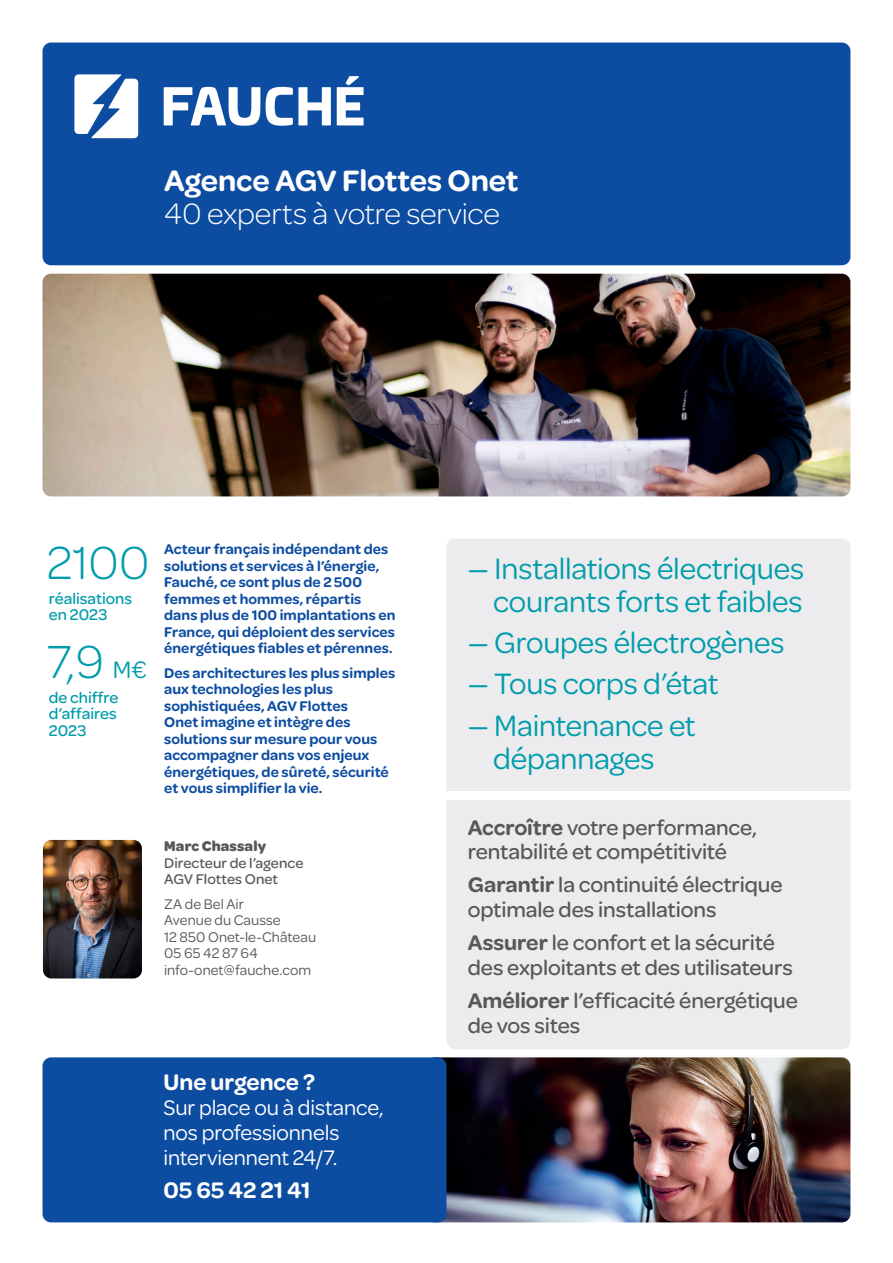
<style>
.page{position:relative;width:893px;height:1263px;background:#fff}
.page>*{position:absolute;margin:0;border:0;box-sizing:border-box;transform-origin:0 0}
.Chiffre__1{font:300 49.5px "Omnes";color:#009cac}
.Métier{font:31.5px "Omnes";letter-spacing:-.005em;color:#009cac}
.Agence{font:300 31.5px "Omnes";letter-spacing:-.01em;color:#fff}
.Agence-2{font:600 31.5px "Omnes";letter-spacing:-.005em;color:#fff}
.Urgence__1{font:600 24px "Omnes";color:#fff}
.Bénéfice{font:500 22.5px/24.8px "Omnes";letter-spacing:-.005em;color:#57585a}
.Urgence__2{font:22.5px/24.8px "Omnes";letter-spacing:-.005em;color:#fff}
.Chiffre__2{font:500 16.5px/16.5px "Omnes";color:#009cac}
.Texte__Groupe{font:600 15px/16.5px "Omnes";letter-spacing:.005em;color:#0d4da1}
.Responsable__3{font:15px/16.5px "Omnes";letter-spacing:.005em;color:#57585a}
.Responsable__2{font:500 15px/16.5px "Omnes";letter-spacing:.005em;color:#57585a}
.Responsable__1{font:700 15px "Omnes";letter-spacing:.01em;color:#57585a}
.s1{font-weight:400;font-size:25.5px}
.s2{font-weight:600}
</style>
<div class="page">
<img style="left:43px;top:274px;width:807px;height:222px">
<div style="left:43px;top:43px;width:807px;height:222px;background:#0d4da1;border-radius:9px"></div>
<svg style="left:74px;top:74px;width:64px;height:64px"></svg>
<svg style="left:164px;top:87px;width:96px;height:39px"></svg>
<svg style="left:266px;top:87px;width:65px;height:39px"></svg>
<svg style="left:337px;top:76px;width:27px;height:49px"></svg>
<div style="left:446px;top:539px;width:404px;height:510px;background:#ececee;border-radius:9px"></div>
<div style="left:446px;top:791px;width:447px;height:9px;background:#fff"></div>
<img style="left:43px;top:840px;width:99px;height:138px">
<img style="left:440px;top:1057px;width:410px;height:165px">
<div style="left:43px;top:1057px;width:403px;height:165px;background:#0d4da1;border-radius:9px"></div>
<p class="Agence-2" style="left:164px;top:159px;width:356px">Agence AGV Flottes Onet</p>
<p class="Agence" style="left:164px;top:193px;width:337px">40 experts à votre service</p>
<p class="Chiffre__1" style="left:47px;top:530px;width:104px">2100</p>
<p class="Chiffre__2" style="left:49px;top:589px;width:85px">réalisations en 2023</p>
<p class="Chiffre__1" style="left:47px;top:629px;width:102px">7,9 <span class="s1">M€</span></p>
<p class="Chiffre__2" style="left:49px;top:688px;width:71px;text-align:justify">de chiffre d’affaires 2023</p>
<p class="Texte__Groupe" style="left:164px;top:540px;width:233px">Acteur français indépendant des solutions et services à l’énergie,<br>Fauché, ce sont plus de 2 500 femmes et hommes, répartis dans plus de 100 implantations en<br>France, qui déploient des services énergétiques fiables et pérennes.</p>
<p class="Texte__Groupe" style="left:164px;top:664px;width:233px">Des architectures les plus simples aux technologies les plus sophistiquées, AGV Flottes<br>Onet imagine et intègre des solutions sur mesure pour vous accompagner dans vos enjeux énergétiques, de sûreté, sécurité et vous simplifier la vie.</p>
<p class="Responsable__1" style="left:164px;top:835px;width:103px">Marc Chassaly</p>
<p class="Responsable__2" style="left:164px;top:853px;width:141px">Directeur de l’agence<br>AGV Flottes Onet</p>
<p class="Responsable__3" style="left:164px;top:895px;width:154px">ZA de Bel Air<br>Avenue du Causse<br>12 850 Onet-le-Château<br>05 65 42 87 64 info-onet@fauche.com</p>
<p class="Urgence__1" style="left:163px;top:1066px;width:153px">Une urgence ?</p>
<p class="Urgence__2" style="left:163px;top:1094px;width:222px">Sur place ou à distance, nos professionnels interviennent 24/7.</p>
<p class="Urgence__1" style="left:163px;top:1173px;width:148px">05 65 42 21 41</p>
<p class="Métier" style="left:468px;top:547px;width:338px">— Installations électriques</p>
<p class="Métier" style="left:493px;top:580px;width:311px">courants forts et faibles</p>
<p class="Métier" style="left:468px;top:621px;width:318px">— Groupes électrogènes</p>
<p class="Métier" style="left:468px;top:663px;width:252px">— Tous corps d’état</p>
<p class="Métier" style="left:468px;top:704px;width:230px">— Maintenance et</p>
<p class="Métier" style="left:493px;top:737px;width:163px">dépannages</p>
<p class="Bénéfice" style="left:468px;top:813px;width:291px"><span class="s2">Accroître</span> votre performance, rentabilité et compétitivité</p>
<p class="Bénéfice" style="left:468px;top:871px;width:316px"><span class="s2">Garantir</span> la continuité électrique optimale des installations</p>
<p class="Bénéfice" style="left:468px;top:929px;width:327px"><span class="s2">Assurer</span> le confort et la sécurité des exploitants et des utilisateurs</p>
<p class="Bénéfice" style="left:468px;top:987px;width:332px"><span class="s2">Améliorer</span> l’efficacité énergétique de vos sites</p>
</div>
